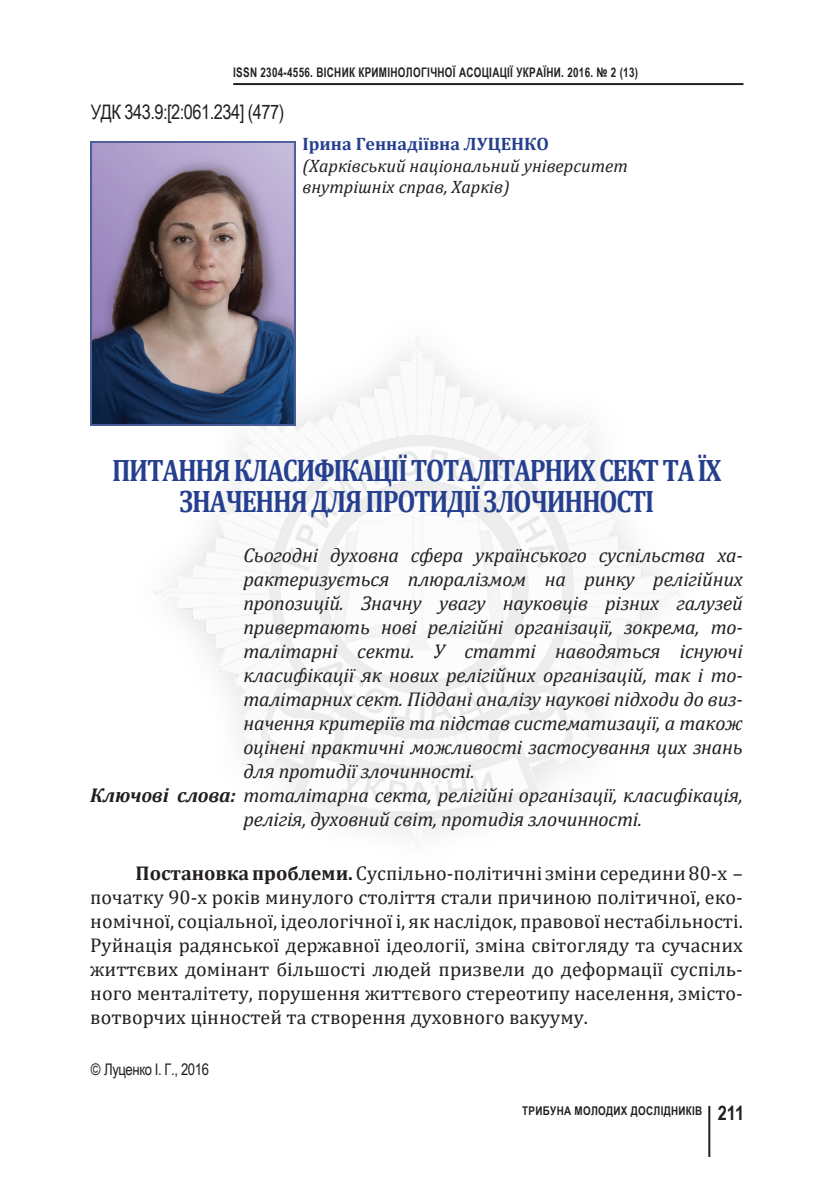
<style>
.page{position:relative;width:840px;height:1191px;background:#fff}
.page>*{position:absolute;margin:0;border:0;box-sizing:border-box;transform-origin:0 0}
.t1{font:700 31.2px/31.2px "Cambria";letter-spacing:-.05em;color:#253f8e;text-align:center;scale:.83 1}
.t2{font:italic 20px/24px "Cambria";letter-spacing:-.01em;color:#231f20;text-align:justify}
.t3{font:20px/24px "Cambria";color:#231f20;text-align:justify}
.t4{font:20px "Arial Narrow";letter-spacing:-.025em;color:#231f20}
.t5{font:700 20px "Arial Narrow";color:#231f20}
.t6{font:italic 18px/21.6px "Cambria";color:#231f20}
.t7{font:700 18px "Cambria";color:#253f8e}
.t8{font:16px "Arial Narrow";letter-spacing:-.025em;color:#231f20}
.t9{font:700 13.2px "Arial Narrow";letter-spacing:.025em;color:#231f20;scale:.91 1}
.t10{font:700 12px "Arial Narrow";letter-spacing:.025em;color:#231f20}
.s1{font-weight:700}
</style>
<div class="page">
<hr style="left:233px;top:83px;width:510px;height:2px;background:#231f20">
<hr style="left:708px;top:1106px;width:2px;height:51px;background:#231f20">
<img style="left:112px;top:293px;width:568px;height:555px">
<img style="left:91px;top:142px;width:204px;height:283px">
<p class="t9" style="left:233px;top:63px;width:446px">ISSN 2304-4556. ВІСНИК КРИМІНОЛОГІЧНОЇ АСОЦІАЦІЇ УКРАЇНИ. 2016. № 2 (13)</p>
<p class="t4" style="left:91px;top:97px;width:195px">УДК 343.9:[2:061.234] (477)</p>
<p class="t7" style="left:302px;top:131px;width:248px">Ірина Геннадіївна ЛУЦЕНКО</p>
<p class="t6" style="left:302px;top:154px;width:326px">(Харківський національний університет внутрішніх справ, Харків)</p>
<p class="t1" style="left:112px;top:453px;width:735px">ПИТАННЯ КЛАСИФІКАЦІЇ ТОТАЛІТАРНИХ СЕКТ ТА ЇХ<br>ЗНАЧЕННЯ ДЛЯ ПРОТИДІЇ ЗЛОЧИННОСТІ</p>
<p class="t2" style="left:243px;top:542px;width:500px">Сьогодні духовна сфера українського суспільства ха&shy;рактеризується плюралізмом на ринку релігійних пропозицій. Значну увагу науковців різних галузей привертають нові релігійні організації, зокрема, то&shy;талітарні секти. У статті наводяться існуючі класифікації як нових релігійних організацій, так і то&shy;талітарних сект. Піддані аналізу наукові підходи до виз&shy;начення критеріїв та підстав систематизації, а також оцінені практичні можливості застосування цих знань для протидії злочинності.</p>
<p class="t2" style="left:243px;top:782px;width:500px;text-indent:-153px"><span class="s1">Ключові слова:</span> тоталітарна секта, релігійні організації, класифікація, релігія, духовний світ, протидія злочинності.</p>
<p class="t3" style="left:90px;top:861px;width:653px;text-indent:45px"><span class="s1">Постановка проблеми.</span> Суспільно-політичні зміни середини 80-х – початку 90-х років минулого століття стали причиною політичної, еко&shy;номічної, соціальної, ідеологічної і, як наслідок, правової нестабільності.<br>Руйнація радянської державної ідеології, зміна світогляду та сучасних життєвих домінант більшості людей призвели до деформації суспіль&shy;ного менталітету, порушення життєвого стереотипу населення, змісто&shy;вотворчих цінностей та створення духовного вакууму.</p>
<p class="t8" style="left:91px;top:1057px;width:120px">© Луценко І. Г., 2016</p>
<p class="t10" style="left:522px;top:1101px;width:181px">ТРИБУНА МОЛОДИХ ДОСЛІДНИКІВ</p>
<p class="t5" style="left:717px;top:1098px;width:28px">211</p>
</div>
